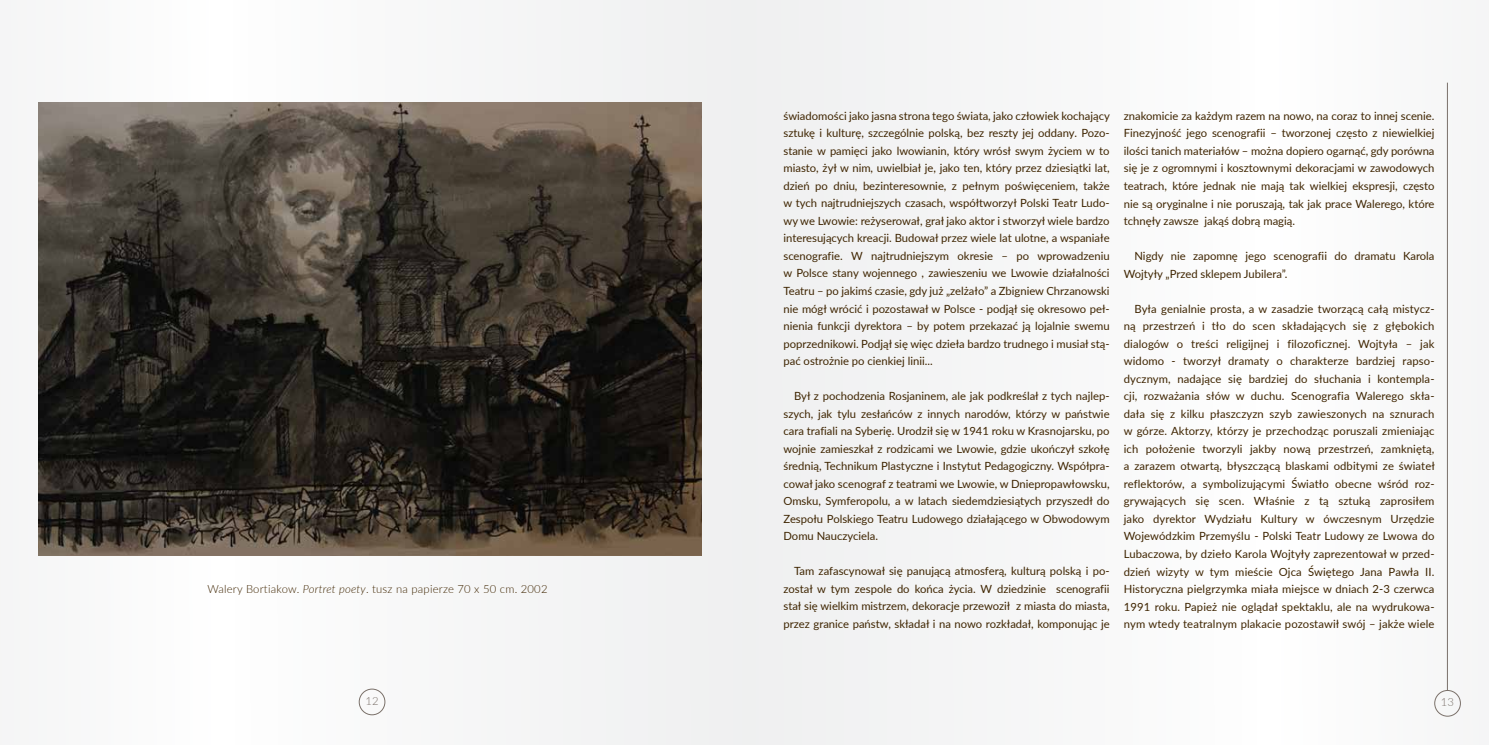
<style>
.page{position:relative;width:1489px;height:745px;background:#fff}
.page>*{position:absolute;margin:0;border:0;box-sizing:border-box;transform-origin:0 0}
.t1{font:11.25px/17.5px "Lato";color:#3e2400;text-align:justify}
.t2{font:300 11.25px "Lato";letter-spacing:.02em;color:#3e2400}
.t3{font:300 11.25px "Lato";color:#7a7069}
.s1{font-style:italic}
</style>
<div class="page">
<div style="left:733px;top:0;width:755px;height:744px;background:#f7f7f8"></div>
<div style="left:1434px;top:689px;width:26px;height:26px;border:1px solid #7a7069;border-radius:50%"></div>
<hr style="left:1446px;top:83px;width:1px;height:607px;background:#7a7069">
<div style="left:0;top:0;width:755px;height:744px;background:#f6f6f7"></div>
<div style="left:359px;top:688px;width:26px;height:26px;border:1px solid #7a7069;border-radius:50%"></div>
<img style="left:39px;top:102px;width:662px;height:453px">
<p class="t2" style="left:207px;top:580px;width:342px">Walery Bortiakow. <span class="s1">Portret poety</span>. tusz na papierze 70 x 50 cm. 2002</p>
<p class="t1" style="left:783px;top:106px;width:328px">świadomości jako jasna strona tego świata, jako człowiek kochający sztukę i kulturę, szczególnie polską, bez reszty jej oddany. Pozo&shy;stanie w pamięci jako lwowianin, który wrósł swym życiem w to miasto, żył w nim, uwielbiał je, jako ten, który przez dziesiątki lat, dzień po dniu, bezinteresownie, z pełnym poświęceniem, także w tych najtrudniejszych czasach, współtworzył Polski Teatr Ludo&shy;wy we Lwowie: reżyserował, grał jako aktor i stworzył wiele bardzo interesujących kreacji. Budował przez wiele lat ulotne, a wspaniałe scenografie. W najtrudniejszym okresie – po wprowadzeniu w Polsce stany wojennego , zawieszeniu we Lwowie działalności Teatru – po jakimś czasie, gdy już „zelżało” a Zbigniew Chrzanowski nie mógł wrócić i pozostawał w Polsce - podjął się okresowo peł&shy;nienia funkcji dyrektora – by potem przekazać ją lojalnie swemu poprzednikowi. Podjął się więc dzieła bardzo trudnego i musiał stą&shy;pać ostrożnie po cienkiej linii...</p>
<p class="t1" style="left:783px;top:386px;width:327px;text-indent:11px">Był z pochodzenia Rosjaninem, ale jak podkreślał z tych najlep&shy;szych, jak tylu zesłańców z innych narodów, którzy w państwie cara trafiali na Syberię. Urodził się w 1941 roku w Krasnojarsku, po wojnie zamieszkał z rodzicami we Lwowie, gdzie ukończył szkołę średnią, Technikum Plastyczne i Instytut Pedagogiczny. Współpra&shy;cował jako scenograf z teatrami we Lwowie, w Dniepropawłowsku, Omsku, Symferopolu, a w latach siedemdziesiątych przyszedł do Zespołu Polskiego Teatru Ludowego działającego w Obwodowym Domu Nauczyciela.</p>
<p class="t1" style="left:783px;top:561px;width:327px;text-indent:11px">Tam zafascynował się panującą atmosferą, kulturą polską i po&shy;został w tym zespole do końca życia. W dziedzinie scenografii stał się wielkim mistrzem, dekoracje przewoził z miasta do miasta, przez granice państw, składał i na nowo rozkładał, komponując je</p>
<p class="t1" style="left:1123px;top:106px;width:312px">znakomicie za każdym razem na nowo, na coraz to innej scenie.<br>Finezyjność jego scenografii – tworzonej często z niewielkiej ilości tanich materiałów – można dopiero ogarnąć, gdy porówna się je z ogromnymi i kosztownymi dekoracjami w zawodowych teatrach, które jednak nie mają tak wielkiej ekspresji, często nie są oryginalne i nie poruszają, tak jak prace Walerego, które tchnęły zawsze jakąś dobrą magią.</p>
<p class="t1" style="left:1123px;top:246px;width:312px;text-indent:11px">Nigdy nie zapomnę jego scenografii do dramatu Karola<br>Wojtyły „Przed sklepem Jubilera”.</p>
<p class="t1" style="left:1123px;top:299px;width:312px;text-indent:11px">Była genialnie prosta, a w zasadzie tworzącą całą mistycz&shy;ną przestrzeń i tło do scen składających się z głębokich dialogów o treści religijnej i filozoficznej. Wojtyła – jak widomo - tworzył dramaty o charakterze bardziej rapso&shy;dycznym, nadające się bardziej do słuchania i kontempla&shy;cji, rozważania słów w duchu. Scenografia Walerego skła&shy;dała się z kilku płaszczyzn szyb zawieszonych na sznurach w górze. Aktorzy, którzy je przechodząc poruszali zmieniając ich położenie tworzyli jakby nową przestrzeń, zamkniętą, a zarazem otwartą, błyszczącą blaskami odbitymi ze świateł reflektorów, a symbolizującymi Światło obecne wśród roz&shy;grywających się scen. Właśnie z tą sztuką zaprosiłem jako dyrektor Wydziału Kultury w ówczesnym Urzędzie Wojewódzkim Przemyślu - Polski Teatr Ludowy ze Lwowa do Lubaczowa, by dzieło Karola Wojtyły zaprezentował w przed&shy;dzień wizyty w tym mieście Ojca Świętego Jana Pawła II.<br>Historyczna pielgrzymka miała miejsce w dniach 2-3 czerwca 1991 roku. Papież nie oglądał spektaklu, ale na wydrukowa&shy;nym wtedy teatralnym plakacie pozostawił swój – jakże wiele</p>
<p class="t3" style="left:365px;top:692px;width:15px">12</p>
<p class="t3" style="left:1440px;top:693px;width:15px">13</p>
</div>
